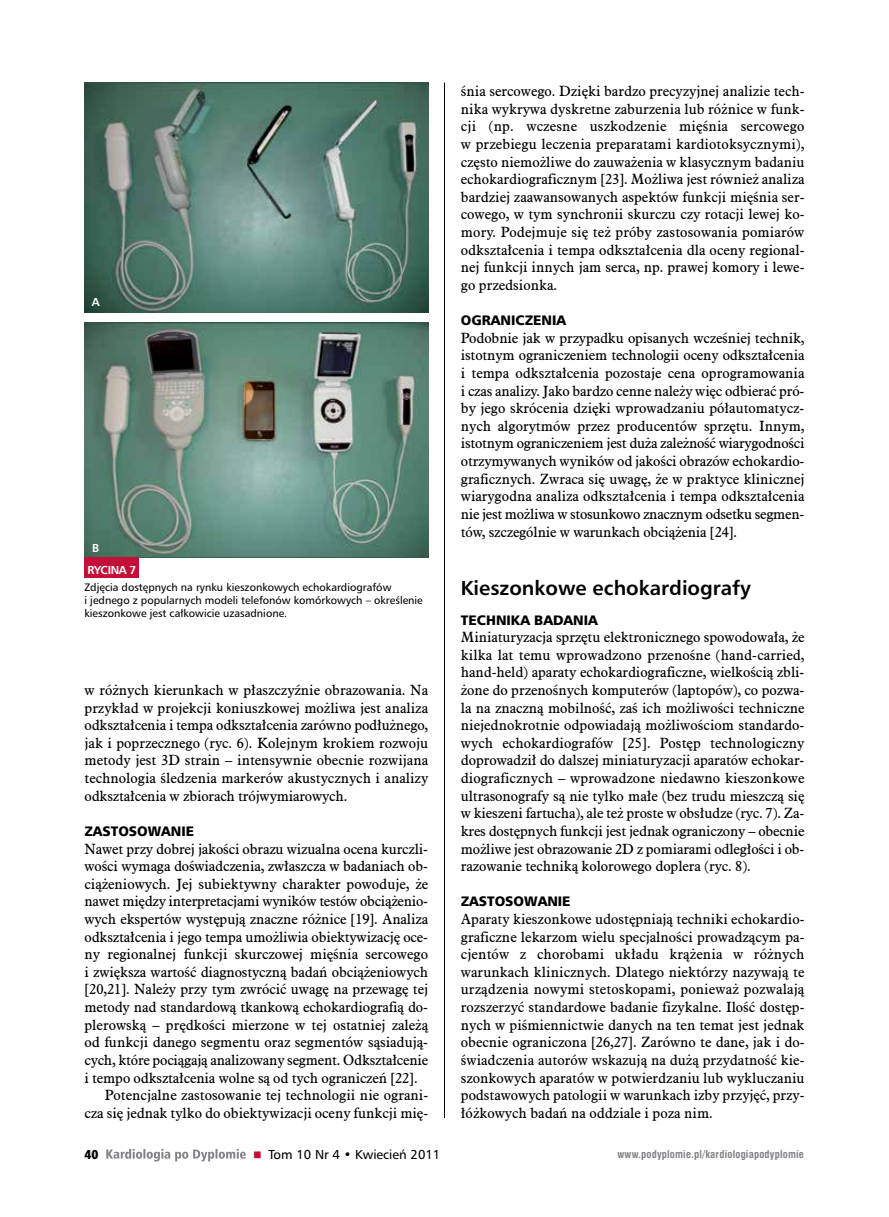
<style>
.page{position:relative;width:889px;height:1217px;background:#fff}
.page>*{position:absolute;margin:0;border:0;box-sizing:border-box;transform-origin:0 0}
.t1{font:700 20.25px "Humnst 777 EU";color:#000}
.t2{font:14.4px/17.5px "Aldine 721 EU";letter-spacing:-.005em;color:#000;text-align:justify}
.t3{font:13.65px "Humnst 777 Blk EU";color:#000}
.t4{font:13.05px "Humnst 777 EU";color:#000}
.t5{font:13.05px "Humnst 777 X Blk Cn EU";color:#000}
.t6{font:700 11.55px/22.4px "Humnst 777 EU";letter-spacing:-.03em;color:#fff}
.t7{font:10.8px/13px "Humnst 777 EU";color:#000}
.t8{font:700 10.5px "Swis 721 Cn EU";letter-spacing:.02em;color:#808285}
</style>
<div class="page">
<svg style="left:84px;top:82px;width:361px;height:1080px"></svg>
<svg style="left:254px;top:1150px;width:7px;height:7px"></svg>
<p class="t6" style="left:92px;top:290px;width:9px">A</p>
<p class="t6" style="left:88px;top:536px;width:50px;text-indent:5px">B<br>RYCINA 7</p>
<p class="t7" style="left:84px;top:580px;width:340px">Zdjęcia dostępnych na rynku kieszonkowych echokardiografów<br>i jednego z popularnych modeli telefonów komórkowych – określenie kieszonkowe jest całkowicie uzasadnione.</p>
<p class="t2" style="left:84px;top:681px;width:345px">w różnych kierunkach w płaszczyźnie obrazowania. Na przykład w projekcji koniuszkowej możliwa jest analiza odkształcenia i tempa odkształcenia zarówno podłużnego, jak i poprzecznego (ryc. 6). Kolejnym krokiem rozwoju metody jest 3D strain – intensywnie obecnie rozwijana technologia śledzenia markerów akustycznych i analizy odkształcenia w zbiorach trójwymiarowych.</p>
<p class="t3" style="left:84px;top:822px;width:111px">ZASTOSOWANIE</p>
<p class="t2" style="left:84px;top:840px;width:345px">Nawet przy dobrej jakości obrazu wizualna ocena kurczli-</p>
<p class="t2" style="left:84px;top:857px;width:345px">wości wymaga doświadczenia, zwłaszcza w badaniach ob-</p>
<p class="t2" style="left:84px;top:875px;width:345px">ciążeniowych. Jej subiektywny charakter powoduje, że</p>
<p class="t2" style="left:84px;top:893px;width:345px">nawet między interpretacjami wyników testów obciążenio-</p>
<p class="t2" style="left:84px;top:910px;width:345px">wych ekspertów występują znaczne różnice [19]. Analiza</p>
<p class="t2" style="left:84px;top:928px;width:345px">odkształcenia i jego tempa umożliwia obiektywizację oce-</p>
<p class="t2" style="left:84px;top:945px;width:345px">ny regionalnej funkcji skurczowej mięśnia sercowego</p>
<p class="t2" style="left:84px;top:963px;width:345px">i zwiększa wartość diagnostyczną badań obciążeniowych</p>
<p class="t2" style="left:84px;top:981px;width:345px">[20,21]. Należy przy tym zwrócić uwagę na przewagę tej</p>
<p class="t2" style="left:84px;top:998px;width:345px">metody nad standardową tkankową echokardiografią do-</p>
<p class="t2" style="left:84px;top:1016px;width:345px">plerowską – prędkości mierzone w tej ostatniej zależą</p>
<p class="t2" style="left:84px;top:1033px;width:345px">od funkcji danego segmentu oraz segmentów sąsiadują-</p>
<p class="t2" style="left:84px;top:1051px;width:345px">cych, które pociągają analizowany segment. Odkształcenie</p>
<p class="t2" style="left:85px;top:1069px;width:334px">i tempo odkształcenia wolne są od tych ograniczeń [22].</p>
<p class="t2" style="left:105px;top:1086px;width:325px">Potencjalne zastosowanie tej technologii nie ograni-</p>
<p class="t2" style="left:85px;top:1104px;width:345px">cza się jednak tylko do obiektywizacji oceny funkcji mię-</p>
<p class="t5" style="left:84px;top:1145px;width:15px">40</p>
<p class="t4" style="left:268px;top:1145px;width:173px">Tom 10 Nr 4 • Kwiecień 2011</p>
<p class="t2" style="left:461px;top:83px;width:345px">śnia sercowego. Dzięki bardzo precyzyjnej analizie tech&shy;nika wykrywa dyskretne zaburzenia lub różnice w funk&shy;cji (np. wczesne uszkodzenie mięśnia sercowego w przebiegu leczenia preparatami kardiotoksycznymi), często niemożliwe do zauważenia w klasycznym badaniu echokardiograficznym [23]. Możliwa jest również analiza bardziej zaawansowanych aspektów funkcji mięśnia ser&shy;cowego, w tym synchronii skurczu czy rotacji lewej ko&shy;mory. Podejmuje się też próby zastosowania pomiarów odkształcenia i tempa odkształcenia dla oceny regional&shy;nej funkcji innych jam serca, np. prawej komory i lewe&shy;go przedsionka.</p>
<p class="t3" style="left:461px;top:311px;width:107px">OGRANICZENIA</p>
<p class="t2" style="left:461px;top:329px;width:345px">Podobnie jak w przypadku opisanych wcześniej technik, istotnym ograniczeniem technologii oceny odkształcenia i tempa odkształcenia pozostaje cena oprogramowania i czas analizy. Jako bardzo cenne należy więc odbierać pró&shy;by jego skrócenia dzięki wprowadzaniu półautomatycz&shy;nych algorytmów przez producentów sprzętu. Innym, istotnym ograniczeniem jest duża zależność wiarygodności otrzymywanych wyników od jakości obrazów echokardio&shy;graficznych. Zwraca się uwagę, że w praktyce klinicznej wiarygodna analiza odkształcenia i tempa odkształcenia nie jest możliwa w stosunkowo znacznym odsetku segmen&shy;tów, szczególnie w warunkach obciążenia [24].</p>
<h1 class="t1" style="left:461px;top:575px;width:291px">Kieszonkowe echokardiografy</h1>
<p class="t3" style="left:461px;top:611px;width:138px">TECHNIKA BADANIA</p>
<p class="t2" style="left:461px;top:629px;width:345px">Miniaturyzacja sprzętu elektronicznego spowodowała, że kilka lat temu wprowadzono przenośne (hand-carried, hand-held) aparaty echokardiograficzne, wielkością zbli&shy;żone do przenośnych komputerów (laptopów), co pozwa&shy;la na znaczną mobilność, zaś ich możliwości techniczne niejednokrotnie odpowiadają możliwościom standardo&shy;wych echokardiografów [25]. Postęp technologiczny doprowadził do dalszej miniaturyzacji aparatów echokar&shy;diograficznych – wprowadzone niedawno kieszonkowe ultrasonografy są nie tylko małe (bez trudu mieszczą się w kieszeni fartucha), ale też proste w obsłudze (ryc. 7). Za&shy;kres dostępnych funkcji jest jednak ograniczony – obecnie możliwe jest obrazowanie 2D z pomiarami odległości i ob&shy;razowanie techniką kolorowego doplera (ryc. 8).</p>
<p class="t3" style="left:461px;top:892px;width:111px">ZASTOSOWANIE</p>
<p class="t2" style="left:461px;top:910px;width:345px">Aparaty kieszonkowe udostępniają techniki echokardio&shy;graficzne lekarzom wielu specjalności prowadzącym pa&shy;cjentów z chorobami układu krążenia w różnych warunkach klinicznych. Dlatego niektórzy nazywają te urządzenia nowymi stetoskopami, ponieważ pozwalają rozszerzyć standardowe badanie fizykalne. Ilość dostęp&shy;nych w piśmiennictwie danych na ten temat jest jednak obecnie ograniczona [26,27]. Zarówno te dane, jak i do&shy;świadczenia autorów wskazują na dużą przydatność kie&shy;szonkowych aparatów w potwierdzaniu lub wykluczaniu podstawowych patologii w warunkach izby przyjęć, przy&shy;łóżkowych badań na oddziale i poza nim.</p>
<p class="t8" style="left:617px;top:1147px;width:188px">www.podyplomie.pl/kardiologiapodyplomie</p>
</div>
